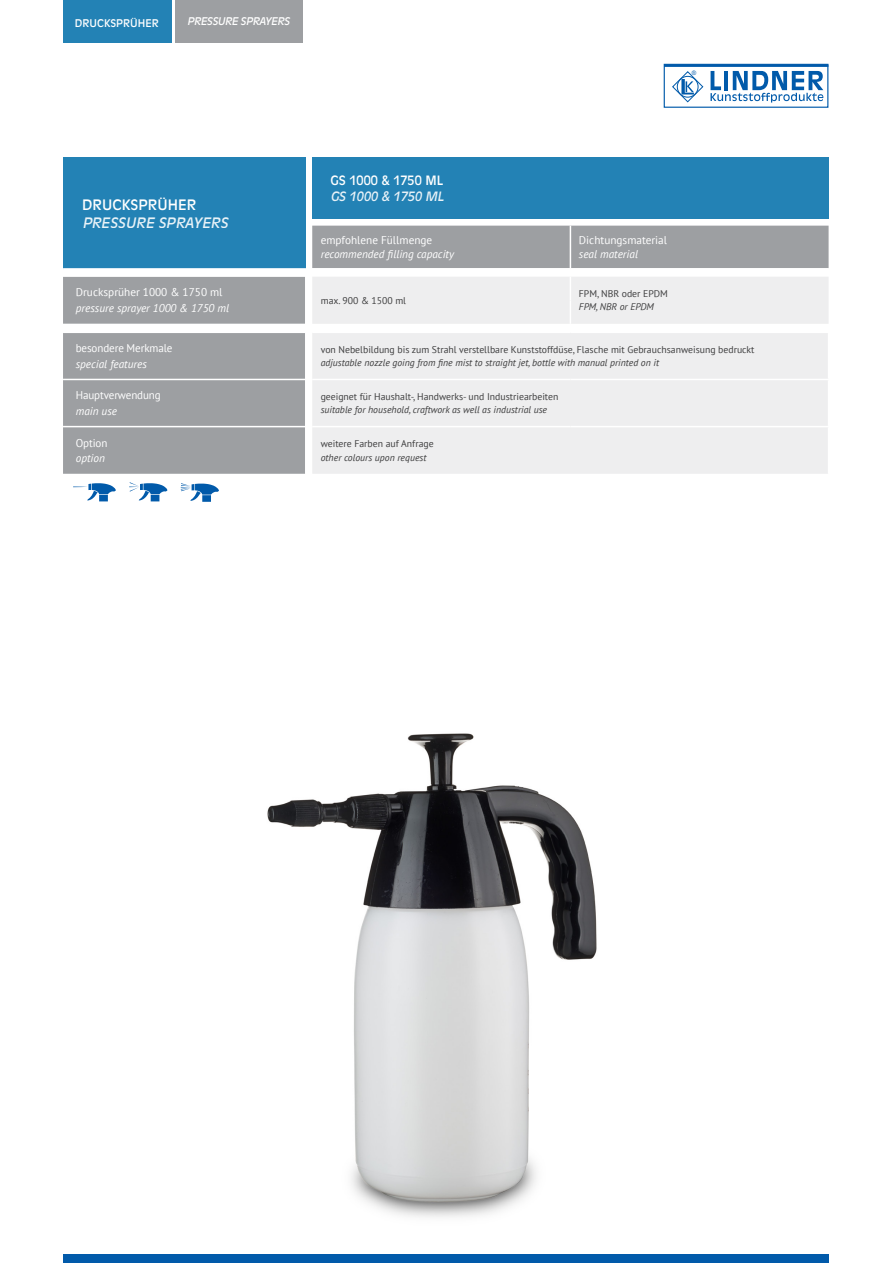
<style>
.page{position:relative;width:893px;height:1263px;background:#fff}
.page>*{position:absolute;margin:0;border:0;box-sizing:border-box;transform-origin:0 0}
.t1{font:italic 14.25px "Antique Olive CE";color:#fff}
.t2{font:14.25px "Antique Olive CE";color:#fff}
.t3{font:12.75px "Antique Olive CE";color:#fff}
.t4{font:italic 12.75px "Antique Olive CE";color:#fff}
.t5{font:11.25px "PT Sans";color:#fff}
.t6{font:italic 11.25px "PT Sans";color:#fff}
.t7{font:italic 10.5px "Antique Olive CE";letter-spacing:-.03em;color:#fff}
.t8{font:10.5px "Antique Olive CE";color:#fff}
.t9{font:9.75px "PT Sans";color:#3e3e3f}
.t10{font:italic 9.75px "PT Sans";color:#3e3e3f}
.t11{font:6px "Arial";color:#015aaa}
</style>
<div class="page">
<div style="left:63px;top:1254px;width:765px;height:9px;background:#015aaa"></div>
<div style="left:664px;top:64px;width:164px;height:44px;border:1px solid #015aaa"></div>
<hr style="left:664px;top:65px;width:164px;height:2px;background:#015aaa">
<svg style="left:711px;top:71px;width:112px;height:32px"></svg>
<svg style="left:672px;top:71px;width:32px;height:32px"></svg>
<div style="left:677px;top:76px;width:22px;height:22px;border:1px solid #015aaa;border-radius:50%"></div>
<div style="left:175px;top:0;width:128px;height:43px;background:#9d9fa2"></div>
<div style="left:63px;top:0;width:108px;height:43px;background:#2382b5"></div>
<div style="left:312px;top:157px;width:516px;height:62px;background:#2382b5"></div>
<div style="left:63px;top:157px;width:242px;height:113px;background:#2382b5"></div>
<img style="left:267px;top:733px;width:330px;height:484px">
<div style="left:305px;top:226px;width:524px;height:42px;background:#9d9fa2"></div>
<svg style="left:63px;top:268px;width:243px;height:206px;background:#a6a7aa"></svg>
<div style="left:312px;top:277px;width:517px;height:197px;background:#eeeeef"></div>
<hr style="left:828px;top:333px;width:1px;height:46px;background:#fff">
<hr style="left:828px;top:380px;width:1px;height:46px;background:#fff">
<hr style="left:828px;top:427px;width:1px;height:47px;background:#fff">
<hr style="left:63px;top:332px;width:242px;height:1px;background:#fff">
<hr style="left:63px;top:379px;width:242px;height:1px;background:#fff">
<hr style="left:312px;top:332px;width:258px;height:1px;background:#fff">
<hr style="left:570px;top:332px;width:259px;height:1px;background:#fff">
<hr style="left:312px;top:379px;width:258px;height:1px;background:#fff">
<hr style="left:570px;top:379px;width:259px;height:1px;background:#fff">
<hr style="left:570px;top:226px;width:1px;height:42px;background:#fff">
<svg style="left:570px;top:277px;width:1px;height:47px"></svg>
<hr style="left:63px;top:426px;width:242px;height:1px;background:#fff">
<hr style="left:312px;top:426px;width:258px;height:1px;background:#fff">
<hr style="left:570px;top:426px;width:259px;height:1px;background:#fff">
<svg style="left:129px;top:482px;width:39px;height:19px"></svg>
<svg style="left:181px;top:483px;width:38px;height:19px"></svg>
<svg style="left:73px;top:483px;width:43px;height:18px"></svg>
<p class="t8" style="left:75px;top:17px;width:85px">DRUCKSPRÜHER</p>
<p class="t7" style="left:187px;top:15px;width:104px">PRESSURE SPRAYERS</p>
<p class="t11" style="left:692px;top:69px;width:6px">®</p>
<p class="t2" style="left:82px;top:197px;width:115px">DRUCKSPRÜHER</p>
<h1 class="t1" style="left:82px;top:214px;width:147px">PRESSURE SPRAYERS</h1>
<p class="t3" style="left:330px;top:172px;width:114px">GS 1000 &amp; 1750 ML</p>
<h2 class="t4" style="left:330px;top:189px;width:115px">GS 1000 &amp; 1750 ML</h2>
<p class="t5" style="left:321px;top:233px;width:113px">empfohlene Füllmenge</p>
<p class="t6" style="left:321px;top:246px;width:135px">recommended filling capacity</p>
<p class="t5" style="left:579px;top:233px;width:90px">Dichtungsmaterial</p>
<p class="t6" style="left:579px;top:246px;width:61px">seal material</p>
<p class="t5" style="left:76px;top:285px;width:148px">Drucksprüher 1000 &amp; 1750 ml</p>
<p class="t6" style="left:76px;top:301px;width:155px">pressure sprayer 1000 &amp; 1750 ml</p>
<p class="t9" style="left:321px;top:294px;width:87px">max. 900 &amp; 1500 ml</p>
<p class="t9" style="left:579px;top:287px;width:91px">FPM, NBR oder EPDM</p>
<p class="t10" style="left:579px;top:301px;width:77px">FPM, NBR or EPDM</p>
<p class="t5" style="left:76px;top:341px;width:98px">besondere Merkmale</p>
<p class="t6" style="left:76px;top:357px;width:73px">special features</p>
<p class="t9" style="left:321px;top:343px;width:435px">von Nebelbildung bis zum Strahl verstellbare Kunststoffdüse, Flasche mit Gebrauchsanweisung bedruckt</p>
<p class="t10" style="left:321px;top:356px;width:340px">adjustable nozzle going from fine mist to straight jet, bottle with manual printed on it</p>
<p class="t5" style="left:76px;top:388px;width:86px">Hauptverwendung</p>
<p class="t6" style="left:76px;top:404px;width:43px">main use</p>
<p class="t9" style="left:321px;top:390px;width:239px">geeignet für Haushalt-, Handwerks- und Industriearbeiten</p>
<p class="t10" style="left:321px;top:404px;width:228px">suitable for household, craftwork as well as industrial use</p>
<p class="t5" style="left:76px;top:435px;width:33px">Option</p>
<p class="t6" style="left:76px;top:451px;width:31px">option</p>
<p class="t9" style="left:321px;top:437px;width:114px">weitere Farben auf Anfrage</p>
<p class="t10" style="left:321px;top:451px;width:107px">other colours upon request</p>
</div>
